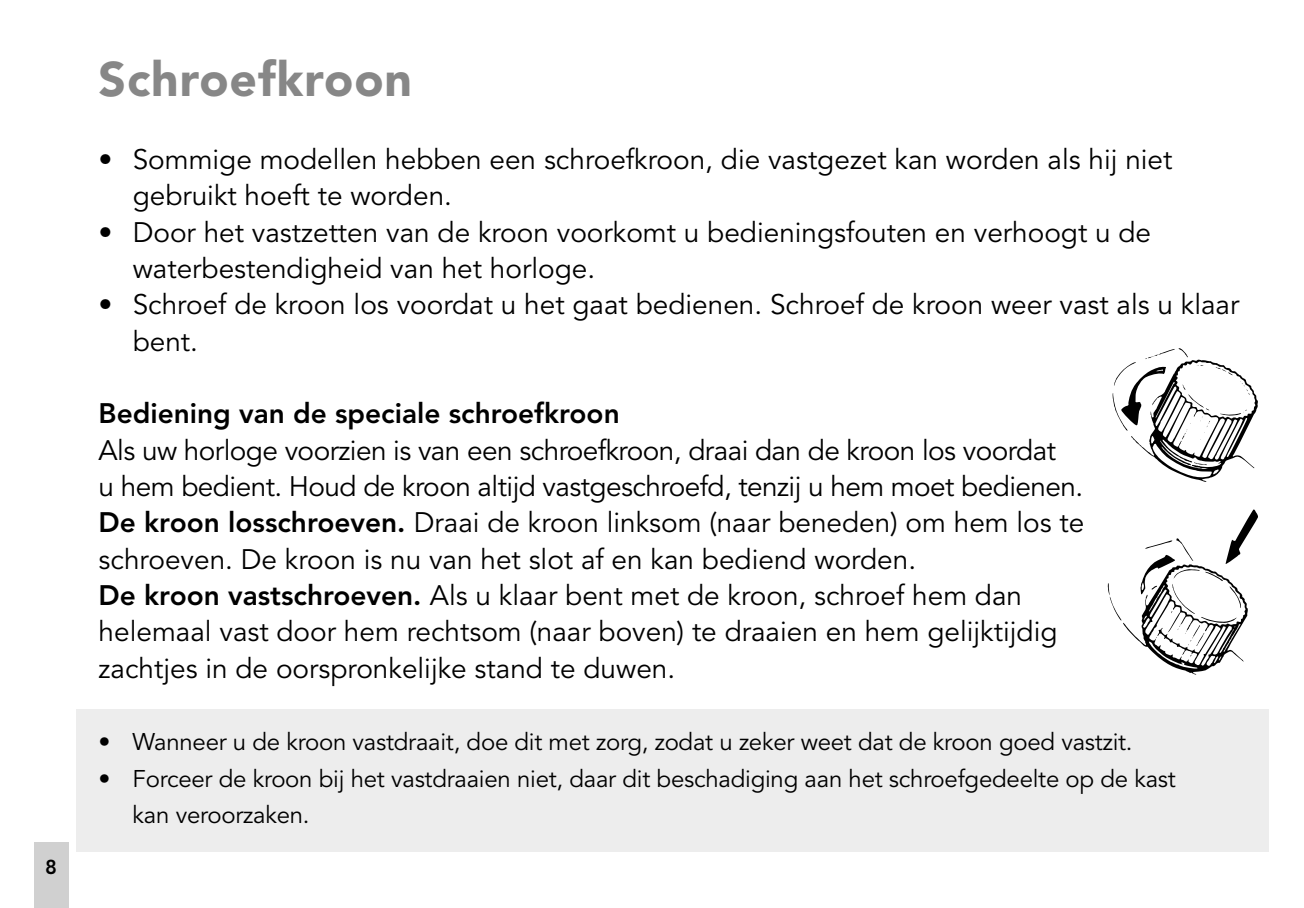
<style>
.page{position:relative;width:1304px;height:908px;background:#fff}
.page>*{position:absolute;margin:0;border:0;box-sizing:border-box;transform-origin:0 0}
.t1{font:900 48px "Avenir LT Std";letter-spacing:.02em;color:#878787}
.t2{font:28px/36.4px "Avenir LT Std";color:#000}
.t3{font:800 28px "Avenir LT Std";color:#000}
.t4{font:24px/36.4px "Avenir LT Std";letter-spacing:-.01em;color:#000}
.t5{font:800 20px "Avenir LT Std";color:#000}
.s1{font-weight:800}
</style>
<div class="page">
<div style="left:34px;top:841px;width:34px;height:66px;background:#d0d0d0"></div>
<div style="left:76px;top:709px;width:1193px;height:69px;background:#ededed"></div>
<div style="left:76px;top:745px;width:1193px;height:106px;background:#ededed"></div>
<svg style="left:1112px;top:348px;width:146px;height:133px"></svg>
<svg style="left:1108px;top:509px;width:150px;height:165px"></svg>
<p class="t5" style="left:45px;top:855px;width:13px">8</p>
<h1 class="t1" style="left:99px;top:51px;width:315px">Schroefkroon</h1>
<p class="t2" style="left:133px;top:142px;width:1041px;text-indent:-34px">• Sommige modellen hebben een schroefkroon, die vastgezet kan worden als hij niet gebruikt hoeft te worden.</p>
<p class="t2" style="left:133px;top:214px;width:1020px;text-indent:-34px">• Door het vastzetten van de kroon voorkomt u bedieningsfouten en verhoogt u de waterbestendigheid van het horloge.</p>
<p class="t2" style="left:133px;top:287px;width:1108px;text-indent:-34px">• Schroef de kroon los voordat u het gaat bedienen. Schroef de kroon weer vast als u klaar bent.</p>
<p class="t3" style="left:99px;top:397px;width:523px">Bediening van de speciale schroefkroon</p>
<p class="t2" style="left:99px;top:432px;width:987px">Als uw horloge voorzien is van een schroefkroon, draai dan de kroon los voordat<br>u hem bedient. Houd de kroon altijd vastgeschroefd, tenzij u hem moet bedienen.<br><span class="s1">De kroon losschroeven.</span> Draai de kroon linksom (naar beneden) om hem los te schroeven. De kroon is nu van het slot af en kan bediend worden.<br><span class="s1">De kroon vastschroeven.</span> Als u klaar bent met de kroon, schroef hem dan helemaal vast door hem rechtsom (naar boven) te draaien en hem gelijktijdig zachtjes in de oorspronkelijke stand te duwen.</p>
<p class="t4" style="left:99px;top:724px;width:1035px">• Wanneer u de kroon vastdraait, doe dit met zorg, zodat u zeker weet dat de kroon goed vastzit.</p>
<p class="t4" style="left:133px;top:760px;width:1045px;text-indent:-34px">• Forceer de kroon bij het vastdraaien niet, daar dit beschadiging aan het schroefgedeelte op de kast kan veroorzaken.</p>
</div>
